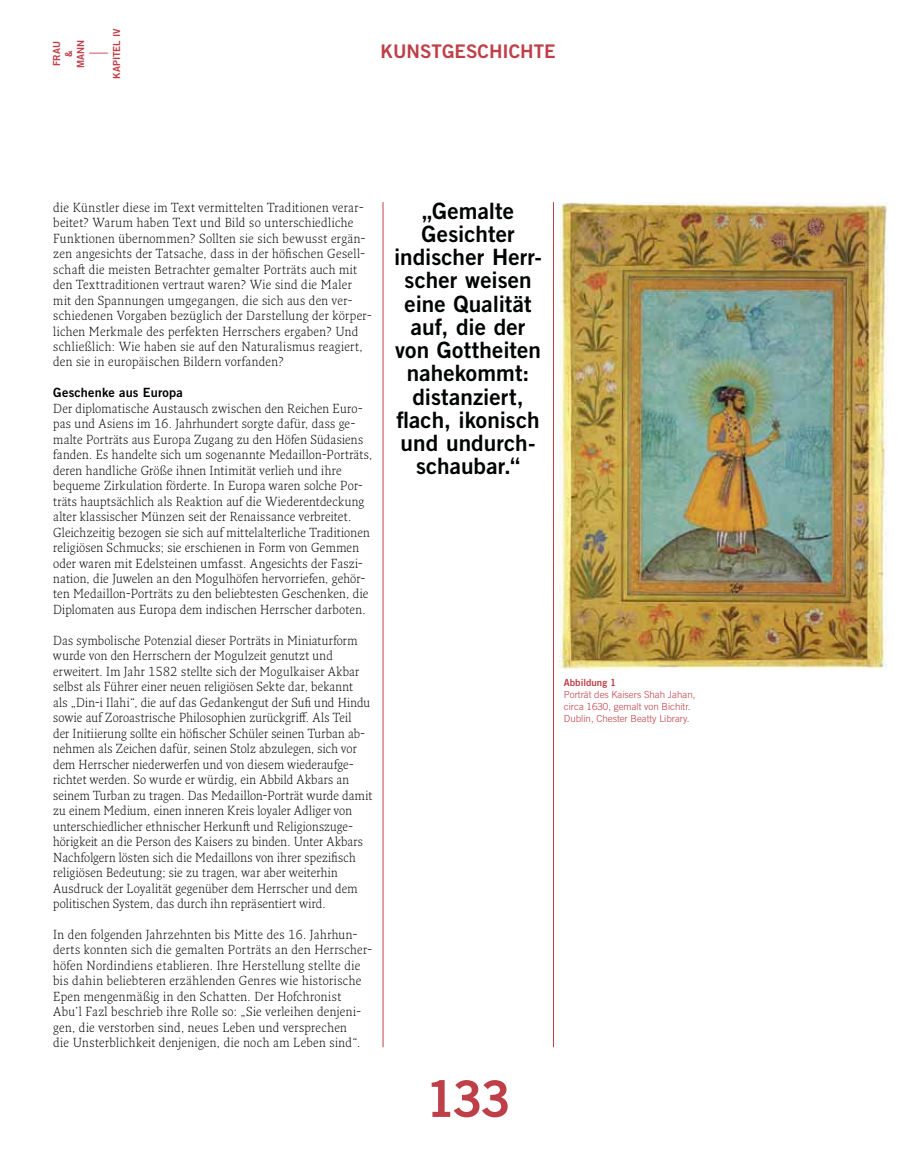
<style>
.page{position:relative;width:915px;height:1149px;background:#fff}
.page>*{position:absolute;margin:0;border:0;box-sizing:border-box;transform-origin:0 0}
.t1{font:50.25px "Trade Gothic LT Std Bd 2";color:#be3f47}
.t2{font:22.5px/23.2px "Trade Gothic LT Std Bd 2";letter-spacing:.005em;color:#000303;text-align:center}
.t3{font:18.75px "Trade Gothic LT Std Bd 2";color:#be3f47}
.t4{font:300 18.75px "Trade Gothic LT Std";color:#be3f47}
.t5{font:300 12.75px/15.5px "Fresco Pro";letter-spacing:.02em;color:#000303}
.t6{font:12.75px "Trade Gothic LT Std Bd 2";letter-spacing:.015em;color:#000303}
.t7{font:300 9.75px/12px "Trade Gothic LT Std";color:#be3f47}
.t8{font:9.75px/12px "Trade Gothic LT Std Bd 2";color:#be3f47;text-align:center}
</style>
<div class="page">
<hr style="left:553px;top:202px;width:1px;height:844px;background:#be3f47">
<hr style="left:382px;top:202px;width:1px;height:844px;background:#be3f47">
<img style="left:558px;top:203px;width:329px;height:466px">
<p class="t8" style="left:76px;top:68px;width:30px;rotate:-90deg">MANN</p>
<p class="t8" style="left:112px;top:79px;width:52px;rotate:-90deg">KAPITEL IV</p>
<p class="t8" style="left:52px;top:66px;width:26px;rotate:-90deg">FRAU &amp;</p>
<h3 class="t4" style="left:89px;top:45px;width:20px">—</h3>
<h3 class="t3" style="left:380px;top:45px;width:176px">KUNSTGESCHICHTE</h3>
<p class="t5" style="left:53px;top:200px;width:320px">die Künstler diese im Text vermittelten Traditionen verar&shy;beitet? Warum haben Text und Bild so unterschiedliche Funktionen übernommen? Sollten sie sich bewusst ergän&shy;zen angesichts der Tatsache, dass in der höfischen Gesell&shy;schaft die meisten Betrachter gemalter Porträts auch mit den Texttraditionen vertraut waren? Wie sind die Maler mit den Spannungen umgegangen, die sich aus den ver&shy;schiedenen Vorgaben bezüglich der Darstellung der körper&shy;lichen Merkmale des perfekten Herrschers ergaben? Und schließlich: Wie haben sie auf den Naturalismus reagiert, den sie in europäischen Bildern vorfanden?</p>
<p class="t6" style="left:53px;top:388px;width:131px">Geschenke aus Europa</p>
<p class="t5" style="left:53px;top:401px;width:320px">Der diplomatische Austausch zwischen den Reichen Euro&shy;pas und Asiens im 16. Jahrhundert sorgte dafür, dass ge&shy;malte Porträts aus Europa Zugang zu den Höfen Südasiens fanden. Es handelte sich um sogenannte Medaillon-Porträts, deren handliche Größe ihnen Intimität verlieh und ihre bequeme Zirkulation förderte. In Europa waren solche Por&shy;träts hauptsächlich als Reaktion auf die Wiederentdeckung alter klassischer Münzen seit der Renaissance verbreitet.<br>Gleichzeitig bezogen sie sich auf mittelalterliche Traditionen religiösen Schmucks; sie erschienen in Form von Gemmen oder waren mit Edelsteinen umfasst. Angesichts der Faszi&shy;nation, die Juwelen an den Mogulhöfen hervorriefen, gehör&shy;ten Medaillon-Porträts zu den beliebtesten Geschenken, die Diplomaten aus Europa dem indischen Herrscher darboten.</p>
<p class="t5" style="left:53px;top:633px;width:320px">Das symbolische Potenzial dieser Porträts in Miniaturform wurde von den Herrschern der Mogulzeit genutzt und erweitert. Im Jahr 1582 stellte sich der Mogulkaiser Akbar selbst als Führer einer neuen religiösen Sekte dar, bekannt<br>als „Din-i Ilahi“, die auf das Gedankengut der Sufi und Hindu sowie auf Zoroastrische Philosophien zurückgriff. Als Teil<br>der Initiierung sollte ein höfischer Schüler seinen Turban ab&shy;nehmen als Zeichen dafür, seinen Stolz abzulegen, sich vor dem Herrscher niederwerfen und von diesem wiederaufge&shy;richtet werden. So wurde er würdig, ein Abbild Akbars an seinem Turban zu tragen. Das Medaillon-Porträt wurde damit zu einem Medium, einen inneren Kreis loyaler Adliger von unterschiedlicher ethnischer Herkunft und Religionszuge&shy;hörigkeit an die Person des Kaisers zu binden. Unter Akbars Nachfolgern lösten sich die Medaillons von ihrer spezifisch religiösen Bedeutung; sie zu tragen, war aber weiterhin Ausdruck der Loyalität gegenüber dem Herrscher und dem politischen System, das durch ihn repräsentiert wird.</p>
<p class="t5" style="left:53px;top:927px;width:320px">In den folgenden Jahrzehnten bis Mitte des 16. Jahrhun&shy;derts konnten sich die gemalten Porträts an den Herrscher&shy;höfen Nordindiens etablieren. Ihre Herstellung stellte die bis dahin beliebteren erzählenden Genres wie historische Epen mengenmäßig in den Schatten. Der Hofchronist Abu’l Fazl beschrieb ihre Rolle so: „Sie verleihen denjeni&shy;gen, die verstorben sind, neues Leben und versprechen<br>die Unsterblichkeit denjenigen, die noch am Leben sind“.</p>
<h2 class="t2" style="left:394px;top:201px;width:149px">„Gemalte<br>Gesichter indischer Herr&shy;scher weisen eine Qualität auf, die der von Gottheiten nahekommt: distanziert, flach, ikonisch und undurch&shy;schaubar.“</h2>
<p class="t8" style="left:563px;top:677px;width:54px">Abbildung 1</p>
<p class="t7" style="left:563px;top:689px;width:133px">Porträt des Kaisers Shah Jahan, circa 1630, gemalt von Bichitr.<br>Dublin, Chester Beatty Library.</p>
<h1 class="t1" style="left:425px;top:1080px;width:87px">133</h1>
</div>
